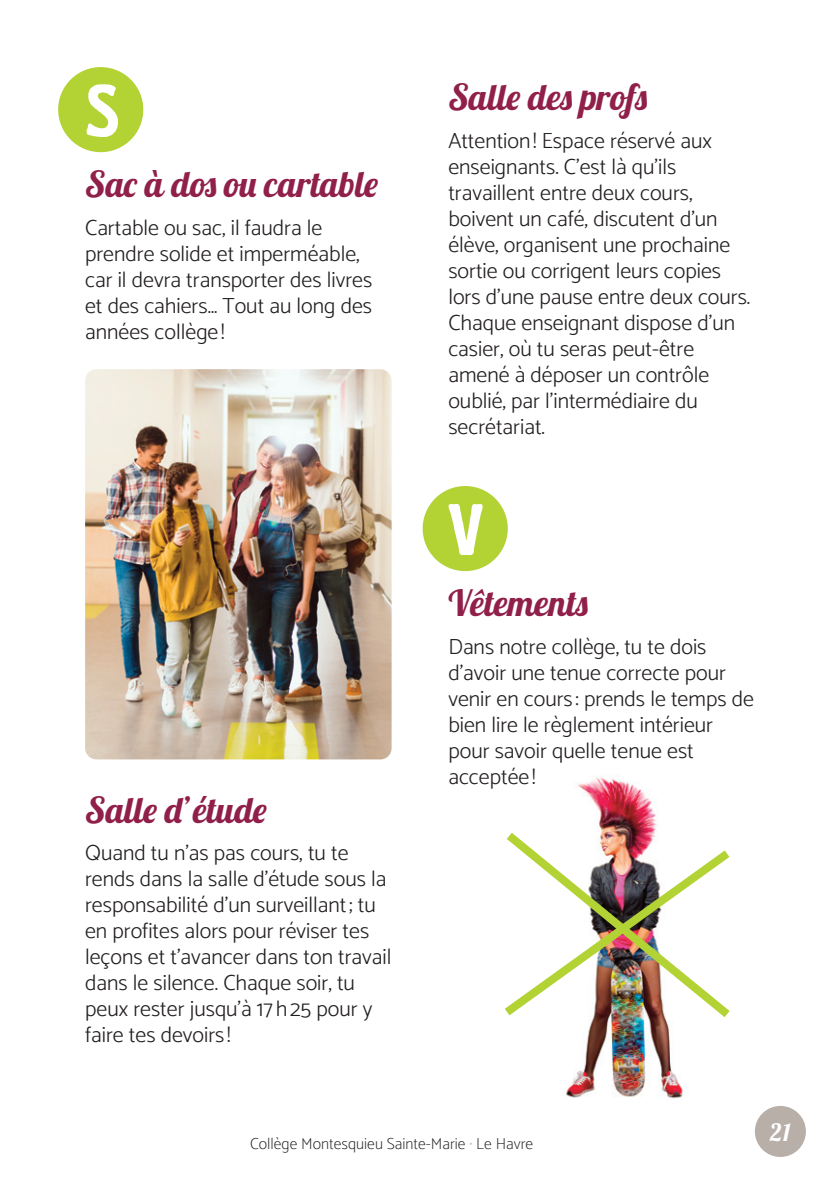
<style>
.page{position:relative;width:840px;height:1191px;background:#fff}
.page>*{position:absolute;margin:0;border:0;box-sizing:border-box;transform-origin:0 0}
.t1{font:500 72px "Berliner Grotesk";color:#fff}
.t2{font:36px "Lobster 1.4";letter-spacing:.045em;color:#90204a}
.t3{font:36px "Lobster 1.4";letter-spacing:.02em;color:#90204a}
.t4{font:36px "Lobster 1.4";letter-spacing:.05em;color:#90204a}
.t5{font:36px "Lobster 1.4";color:#90204a}
.t6{font:24px "Lobster 1.4";color:#fff}
.t7{font:300 22px/26px "Catamaran";color:#231f20}
.t8{font:100 16px "Catamaran";color:#231f20}
.s1{color:#bcbdc0}
</style>
<div class="page">
<div style="left:58px;top:67px;width:85px;height:85px;background:#b3d234;border-radius:50%"></div>
<div style="left:422px;top:486px;width:85px;height:85px;background:#b3d234;border-radius:50%"></div>
<img style="left:566px;top:777px;width:117px;height:322px">
<img style="left:507px;top:824px;width:176px;height:201px">
<img style="left:504px;top:842px;width:226px;height:181px">
<img style="left:85px;top:369px;width:306px;height:390px;border-radius:11px">
<div style="left:754px;top:1106px;width:51px;height:51px;background:#b9afa9;border-radius:50%"></div>
<p class="t1" style="left:85px;top:85px;width:36px">S</p>
<p class="t2" style="left:85px;top:172px;width:294px">Sac à dos ou cartable</p>
<p class="t7" style="left:85px;top:214px;width:288px">Cartable ou sac, il faudra le prendre solide et imperméable, car il devra transporter des livres et des cahiers… Tout au long des années collège !</p>
<p class="t4" style="left:85px;top:798px;width:183px">Salle d’étude</p>
<p class="t7" style="left:85px;top:839px;width:307px">Quand tu n’as pas cours, tu te rends dans la salle d’étude sous la responsabilité d’un surveillant; tu en profites alors pour réviser tes leçons et t’avancer dans ton travail dans le silence. Chaque soir, tu peux rester jusqu’à 17h25 pour y faire tes devoirs !</p>
<p class="t3" style="left:448px;top:85px;width:200px">Salle des profs</p>
<p class="t7" style="left:448px;top:127px;width:303px">Attention! Espace réservé aux enseignants. C’est là qu’ils travaillent entre deux cours, boivent un café, discutent d’un élève, organisent une prochaine sortie ou corrigent leurs copies lors d’une pause entre deux cours.<br>Chaque enseignant dispose d’un casier, où tu seras peut-être amené à déposer un contrôle oublié, par l’intermédiaire du secrétariat.</p>
<p class="t1" style="left:448px;top:504px;width:36px">V</p>
<p class="t5" style="left:448px;top:591px;width:141px">Vêtements</p>
<p class="t7" style="left:448px;top:633px;width:307px">Dans notre collège, tu te dois d’avoir une tenue correcte pour venir en cours : prends le temps de bien lire le règlement intérieur pour savoir quelle tenue est acceptée !</p>
<p class="t8" style="left:250px;top:1134px;width:284px">Collège Montesquieu Sainte-Marie <span class="s1">•</span> Le Havre</p>
<p class="t6" style="left:769px;top:1124px;width:22px">21</p>
</div>
